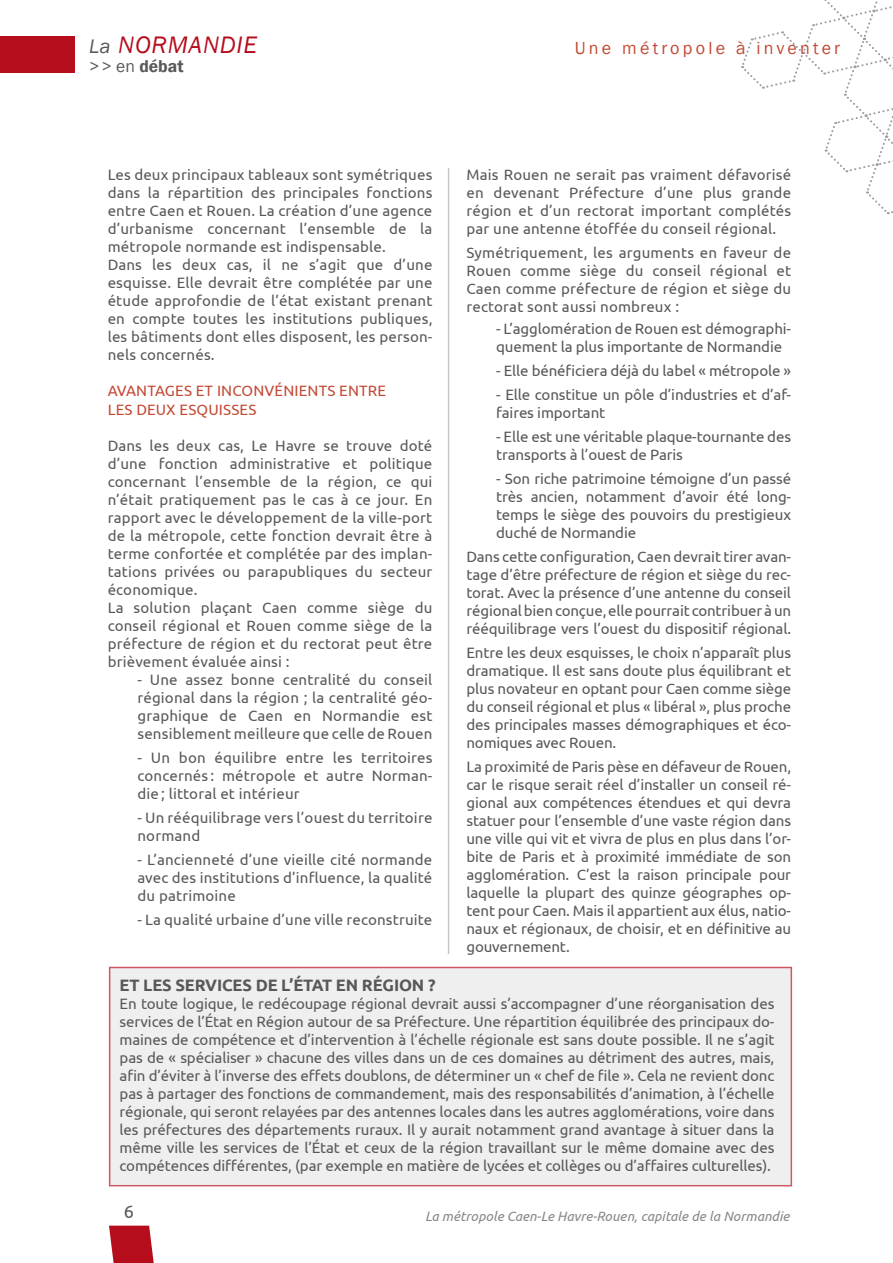
<style>
.page{position:relative;width:893px;height:1263px;background:#fff}
.page>*{position:absolute;margin:0;border:0;box-sizing:border-box;transform-origin:0 0}
.t1{font:italic 24.6px "Franklin Gothic";letter-spacing:.03em;color:#b60d1c}
.t2{font:18px "Franklin Gothic";letter-spacing:.18em;color:#c34934}
.t3{font:18px "Ubuntu";color:#58585a}
.t4{font:600 17.55px "Franklin Gothic";color:#58585a}
.t5{font:700 16.5px "Ubuntu";letter-spacing:-.01em;color:#58585a}
.t6{font:15px/18px "Ubuntu";letter-spacing:.01em;color:#58585a;text-align:justify}
.t7{font:15px/18px "Ubuntu";letter-spacing:-.01em;color:#58585a}
.t8{font:15px/18.8px "Ubuntu";letter-spacing:.01em;color:#c34934}
.t9{font:italic 13.5px "Ubuntu";color:#87888a}
.s1{font-size:20.1px;color:#58585a}
.s2{font-weight:400}
</style>
<div class="page">
<hr style="left:448px;top:168px;width:1px;height:786px;background:#c6c7c8">
<svg style="left:741px;top:0;width:152px;height:215px"></svg>
<svg style="left:109px;top:1225px;width:45px;height:38px;background:#bf2a38"></svg>
<div style="left:0;top:36px;width:75px;height:37px;background:#b60d1c"></div>
<div style="left:109px;top:967px;width:683px;height:219px;background:#e9e9ea"></div>
<h1 class="t1" style="left:89px;top:30px;width:169px"><span class="s1">LA</span> NORMANDIE</h1>
<p class="t4" style="left:89px;top:55px;width:96px"><span class="s2">&gt; &gt; en</span> débat</p>
<p class="t2" style="left:575px;top:37px;width:267px">Une métropole à inventer</p>
<p class="t6" style="left:108px;top:165px;width:326px;text-align:left">Les deux principaux tableaux sont symétriques dans la répartition des principales fonctions entre Caen et Rouen. La création d’une agence d’urbanisme concernant l’ensemble de la métropole normande est indispensable.<br>Dans les deux cas, il ne s’agit que d’une esquisse. Elle devrait être complétée par une étude approfondie de l’état existant prenant en compte toutes les institutions publiques, les bâtiments dont elles disposent, les person&shy;nels concernés.</p>
<p class="t8" style="left:108px;top:381px;width:280px">Avantages et inconvénients entre les deux esquisses</p>
<p class="t6" style="left:108px;top:436px;width:326px;text-align:left">Dans les deux cas, Le Havre se trouve doté d’une fonction administrative et politique concernant l’ensemble de la région, ce qui n’était pratiquement pas le cas à ce jour. En rapport avec le développement de la ville-port de la métropole, cette fonction devrait être à terme confortée et complétée par des implan&shy;tations privées ou parapubliques du secteur économique.<br>La solution plaçant Caen comme siège du conseil régional et Rouen comme siège de la préfecture de région et du rectorat peut être brièvement évaluée ainsi :</p>
<p class="t6" style="left:137px;top:670px;width:296px">- U ne assez bonne centralité du conseil régional dans la région ; la centralité géo&shy;graphique de Caen en Normandie est sensiblement meilleure que celle de Rouen</p>
<p class="t6" style="left:137px;top:748px;width:296px">- U n bon équilibre entre les territoires concernés : métropole et autre Norman&shy;die ; littoral et intérieur</p>
<p class="t6" style="left:137px;top:808px;width:296px">- U n rééquilibrage vers l’ouest du territoire normand</p>
<p class="t6" style="left:137px;top:850px;width:296px">- L’ancienneté d’une vieille cité normande avec des institutions d’influence, la qualité du patrimoine</p>
<p class="t6" style="left:137px;top:910px;width:296px">- La qualité urbaine d’une ville reconstruite</p>
<p class="t6" style="left:466px;top:165px;width:326px">Mais Rouen ne serait pas vraiment défavorisé en devenant Préfecture d’une plus grande région et d’un rectorat important complétés par une antenne étoffée du conseil régional.</p>
<p class="t6" style="left:466px;top:243px;width:326px">Symétriquement, les arguments en faveur de Rouen comme siège du conseil régional et Caen comme préfecture de région et siège du rectorat sont aussi nombreux :</p>
<p class="t7" style="left:496px;top:319px;width:296px">- L’agglomération de Rouen est démographi&shy;quement la plus importante de Normandie</p>
<p class="t7" style="left:496px;top:361px;width:296px">- Elle bénéficiera déjà du label « métropole »</p>
<p class="t6" style="left:496px;top:385px;width:296px">- Elle constitue un pôle d’industries et d’af&shy;faires important</p>
<p class="t7" style="left:496px;top:427px;width:296px">- Elle est une véritable plaque-tournante des transports à l’ouest de Paris</p>
<p class="t6" style="left:496px;top:469px;width:296px">- Son riche patrimoine témoigne d’un passé très ancien, notamment d’avoir été long&shy;temps le siège des pouvoirs du prestigieux duché de Normandie</p>
<p class="t6" style="left:466px;top:547px;width:326px">Dans cette configuration, Caen devrait tirer avan&shy;tage d’être préfecture de région et siège du rec&shy;torat. Avec la présence d’une antenne du conseil régional bien conçue, elle pourrait contribuer à un rééquilibrage vers l’ouest du dispositif régional.</p>
<p class="t6" style="left:466px;top:643px;width:326px">Entre les deux esquisses, le choix n’apparaît plus dramatique. I l est sans doute plus équilibrant et plus novateur en optant pour Caen comme siège du conseil régional et plus « libéral », plus proche des principales masses démographiques et éco&shy;nomiques avec Rouen.</p>
<p class="t6" style="left:466px;top:757px;width:326px">La proximité de Paris pèse en défaveur de Rouen, car le risque serait réel d’installer un conseil ré&shy;gional aux compétences étendues et qui devra statuer pour l’ensemble d’une vaste région dans une ville qui vit et vivra de plus en plus dans l’or&shy;bite de Paris et à proximité immédiate de son agglomération. C’est la raison principale pour laquelle la plupart des quinze géographes op&shy;tent pour Caen. Mais il appartient aux élus, natio&shy;naux et régionaux, de choisir, et en définitive au gouvernement.</p>
<p class="t5" style="left:120px;top:975px;width:68px">ET LES SERV</p>
<p class="t5" style="left:217px;top:975px;width:16px">ICES</p>
<p class="t5" style="left:256px;top:975px;width:181px">DE L’ÉTAT EN RÉGION ?</p>
<p class="t6" style="left:120px;top:994px;width:656px">En toute logique, le redécoupage régional devrait aussi s’accompagner d’une réorganisation des services de l’état en Région autour de sa Préfecture. U ne répartition équilibrée des principaux do&shy;maines de compétence et d’intervention à l’échelle régionale est sans doute possible. I l ne s’agit pas de « spécialiser » chacune des villes dans un de ces domaines au détriment des autres, mais, afin d’éviter à l’inverse des effets doublons, de déterminer un « chef de file ». Cela ne revient donc pas à partager des fonctions de commandement, mais des responsabilités d’animation, à l’échelle régionale, qui seront relayées par des antennes locales dans les autres agglomérations, voire dans les préfectures des départements ruraux. I l y aurait notamment grand avantage à situer dans la même ville les services de l’état et ceux de la région travaillant sur le même domaine avec des compétences différentes, (par exemple en matière de lycées et collèges ou d’affaires culturelles).</p>
<p class="t3" style="left:124px;top:1201px;width:12px">6</p>
<p class="t9" style="left:425px;top:1207px;width:366px">La métropole Caen-Le Havre-Rouen, capitale de la Normandie</p>
</div>
